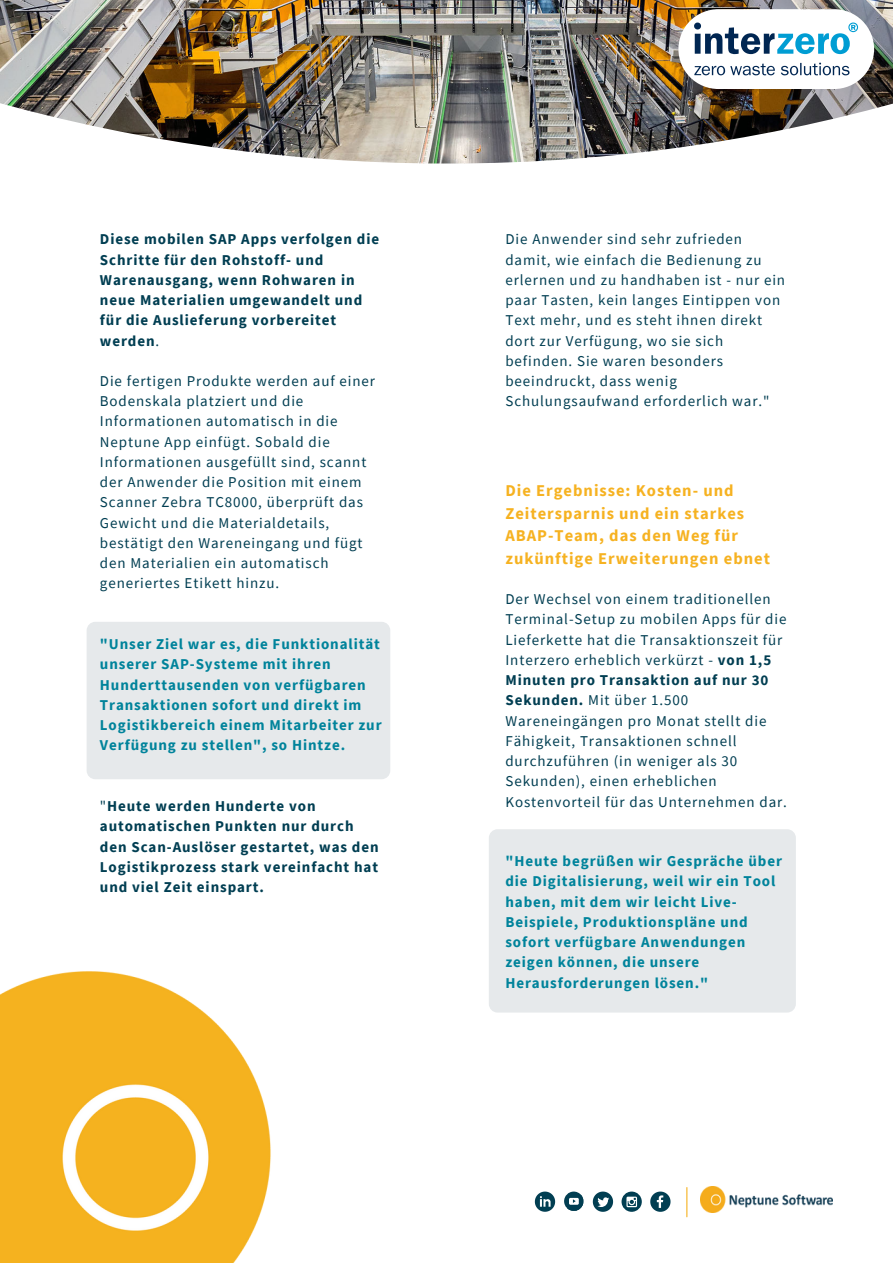
<style>
.page{position:relative;width:893px;height:1264px;background:#fff}
.page>*{position:absolute;margin:0;border:0;box-sizing:border-box;transform-origin:0 0}
.t1{font:700 16.5px/22.5px "Source Sans Pro";letter-spacing:.06em;color:#f6b221}
.t2{font:15px/20.2px "Source Sans Pro";letter-spacing:.06em;color:#013e52}
.t3{font:700 15px/20.2px "Source Sans Pro";letter-spacing:.06em;color:#00839b}
.t4{font:700 15px/20.2px "Source Sans Pro";letter-spacing:.06em;color:#013e52}
.s1{font-weight:400}
.s2{font-weight:700}
</style>
<div class="page">
<svg style="left:592px;top:1191px;width:21px;height:20px"></svg>
<svg style="left:535px;top:1191px;width:20px;height:20px"></svg>
<svg style="left:621px;top:1191px;width:20px;height:20px"></svg>
<svg style="left:626px;top:1196px;width:11px;height:11px"></svg>
<svg style="left:564px;top:1191px;width:19px;height:19px"></svg>
<svg style="left:567px;top:1194px;width:17px;height:17px"></svg>
<img style="left:0;top:0;width:892px;height:89px">
<img style="left:0;top:89px;width:892px;height:75px">
<div style="left:489px;top:829px;width:306px;height:183px;background:#e6e9eb;border-radius:9px"></div>
<svg style="left:650px;top:1191px;width:20px;height:20px"></svg>
<img style="left:700px;top:1186px;width:132px;height:26px">
<svg style="left:686px;top:1187px;width:1px;height:29px"></svg>
<div style="left:87px;top:622px;width:303px;height:157px;background:#e6e9eb;border-radius:9px"></div>
<svg style="left:678px;top:9px;width:196px;height:80px"></svg>
<img style="left:0;top:971px;width:271px;height:291px">
<p class="t4" style="left:100px;top:229px;width:281px">Diese mobilen SAP Apps verfolgen die<br>Schritte für den Rohstoff- und<br>Warenausgang, wenn Rohwaren in neue Materialien umgewandelt und für die Auslieferung vorbereitet werden<span class="s1">.</span></p>
<p class="t2" style="left:100px;top:370px;width:277px">Die fertigen Produkte werden auf einer Bodenskala platziert und die Informationen automatisch in die Neptune App einfügt. Sobald die Informationen ausgefüllt sind, scannt der Anwender die Position mit einem Scanner Zebra TC8000, überprüft das Gewicht und die Materialdetails, bestätigt den Wareneingang und fügt den Materialien ein automatisch generiertes Etikett hinzu.</p>
<p class="t3" style="left:100px;top:633px;width:283px">"Unser Ziel war es, die Funktionalität unserer SAP-Systeme mit ihren Hunderttausenden von verfügbaren Transaktionen sofort und direkt im Logistikbereich einem Mitarbeiter zur Verfügung zu stellen", so Hintze.</p>
<p class="t4" style="left:100px;top:795px;width:280px"><span class="s1">"</span>Heute werden Hunderte von automatischen Punkten nur durch den Scan-Auslöser gestartet, was den<br>Logistikprozess stark vereinfacht hat und viel Zeit einspart.</p>
<p class="t2" style="left:505px;top:229px;width:281px">Die Anwender sind sehr zufrieden damit, wie einfach die Bedienung zu erlernen und zu handhaben ist - nur ein paar Tasten, kein langes Eintippen von Text mehr, und es steht ihnen direkt dort zur Verfügung, wo sie sich befinden. Sie waren besonders beeindruckt, dass wenig Schulungsaufwand erforderlich war."</p>
<p class="t1" style="left:505px;top:479px;width:266px">Die Ergebnisse: Kosten- und<br>Zeitersparnis und ein starkes<br>ABAP-Team, das den Weg für zukünftige Erweiterungen ebnet</p>
<p class="t2" style="left:505px;top:588px;width:283px">Der Wechsel von einem traditionellen Terminal-Setup zu mobilen Apps für die Lieferkette hat die Transaktionszeit für Interzero erheblich verkürzt - <span class="s2">von 1,5<br>Minuten pro Transaktion auf nur 30<br>Sekunden.</span> Mit über 1.500<br>Wareneingängen pro Monat stellt die Fähigkeit, Transaktionen schnell durchzuführen (in weniger als 30<br>Sekunden), einen erheblichen Kostenvorteil für das Unternehmen dar.</p>
<p class="t3" style="left:505px;top:850px;width:278px">"Heute begrüßen wir Gespräche über die Digitalisierung, weil wir ein Tool haben, mit dem wir leicht Live-<br>Beispiele, Produktionspläne und sofort verfügbare Anwendungen zeigen können, die unsere<br>Herausforderungen lösen."</p>
</div>
